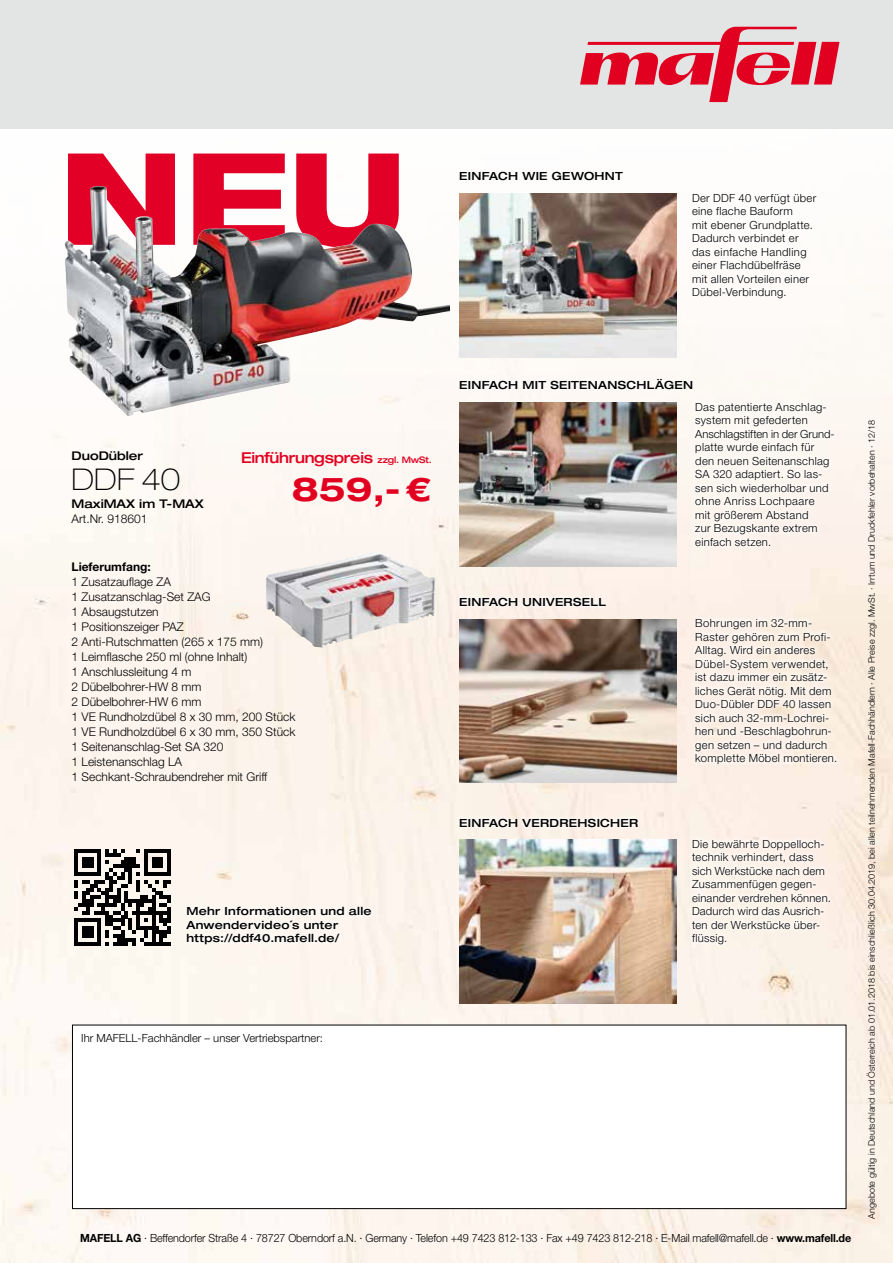
<style>
.page{position:relative;width:893px;height:1263px;background:#fff}
.page>*{position:absolute;margin:0;border:0;box-sizing:border-box;transform-origin:0 0}
.t1{font:800 expanded 127.8px "Helvetica Neue";color:#e20026}
.t2{font:700 expanded 33px "Helvetica Neue LT Pro";color:#e20020}
.t3{font:100 expanded 30px "Helvetica Neue LT Pro";color:#000}
.t4{font:500 expanded 15px "Helvetica Neue LT Pro";letter-spacing:-.02em;color:#e20020;scale:.96 1}
.t5{font:300 12px/15px "Helvetica Neue LT Pro";color:#000}
.t6{font:500 expanded 12px "Helvetica Neue LT Pro";color:#000}
.t7{font:700 12px "Helvetica Neue LT Pro";color:#000}
.t8{font:300 11.25px/13.5px "Helvetica Neue LT Pro";letter-spacing:.025em;color:#000}
.t9{font:500 expanded 11.25px/13.5px "Helvetica Neue LT Pro";letter-spacing:.03em;color:#000}
.t10{font:300 11.25px "Helvetica Neue LT Pro";letter-spacing:-.01em;color:#000;scale:.96 1}
.t11{font:300 11.25px "Helvetica Neue LT Pro";color:#000}
.t12{font:300 9px "Helvetica Neue LT Pro";color:#000}
.s1{font-size:9px}
.s2{font-weight:700}
</style>
<div class="page">
<img style="left:0;top:312px;width:893px;height:951px">
<div style="left:0;top:0;width:893px;height:129px;background:#e3e4e4"></div>
<img style="left:266px;top:552px;width:169px;height:96px">
<svg style="left:580px;top:27px;width:259px;height:75px"></svg>
<img style="left:459px;top:840px;width:217px;height:163px">
<img style="left:459px;top:619px;width:217px;height:164px">
<img style="left:459px;top:403px;width:217px;height:163px">
<img style="left:459px;top:193px;width:218px;height:164px">
<div style="left:72px;top:1025px;width:774px;height:183px;background:#fff"></div>
<div style="left:72px;top:1025px;width:774px;height:184px;border:1px solid #000"></div>
<div style="left:456px;top:814px;width:186px;height:17px;background:#fdf6f0"></div>
<div style="left:456px;top:593px;width:154px;height:17px;background:#fdf5f0"></div>
<div style="left:688px;top:835px;width:146px;height:114px;background:#fcf4ed"></div>
<svg style="left:691px;top:614px;width:149px;height:154px;fill:#fcf2ea"></svg>
<div style="left:691px;top:398px;width:147px;height:152px;background:#fcf8f2"></div>
<div style="left:456px;top:374px;width:240px;height:19px;background:#fdfaf8"></div>
<svg style="left:74px;top:849px;width:97px;height:96px;background:#76736f"></svg>
<img style="left:64px;top:186px;width:386px;height:230px">
<div style="left:182px;top:903px;width:194px;height:46px;background:#fef8f2"></div>
<h1 class="t1" style="left:59px;top:117px;width:349px">NEU</h1>
<p class="t9" style="left:459px;top:169px;width:165px">EINFACH WIE GEWOHNT</p>
<p class="t8" style="left:692px;top:191px;width:126px">Der DDF 40 verfügt über eine flache Bauform<br>mit ebener Grundplatte.<br>Dadurch verbindet er das einfache Handling einer Flachdübelfräse mit allen Vorteilen einer<br>Dübel-Verbindung.</p>
<p class="t6" style="left:72px;top:448px;width:73px">DuoDübler</p>
<h3 class="t3" style="left:72px;top:461px;width:110px">DDF 40</h3>
<p class="t6" style="left:72px;top:496px;width:134px">MaxiMAX im T-MAX</p>
<p class="t5" style="left:72px;top:511px;width:78px">Art.Nr. 918601</p>
<p class="t7" style="left:72px;top:559px;width:81px">Lieferumfang:</p>
<p class="t5" style="left:72px;top:574px;width:225px">1 Zusatzauflage ZA<br>1 Zusatzanschlag-Set ZAG<br>1 Absaugstutzen<br>1 Positionszeiger PAZ<br>2 Anti-Rutschmatten (265 x 175 mm)<br>1 Leimflasche 250 ml (ohne Inhalt)<br>1 Anschlussleitung 4 m<br>2 Dübelbohrer-HW 8 mm<br>2 Dübelbohrer-HW 6 mm<br>1 VE Rundholzdübel 8 x 30 mm, 200 Stück<br>1 VE Rundholzdübel 6 x 30 mm, 350 Stück<br>1 Seitenanschlag-Set SA 320<br>1 Leistenanschlag LA<br>1 Sechkant-Schraubendreher mit Griff</p>
<h3 class="t4" style="left:241px;top:448px;width:200px">Einführungspreis <span class="s1">zzgl. MwSt.</span></h3>
<h2 class="t2" style="left:292px;top:467px;width:141px">859,-€</h2>
<p class="t9" style="left:186px;top:904px;width:187px">Mehr Informationen und alle<br>Anwendervideo´s unter https://ddf40.mafell.de/</p>
<p class="t9" style="left:459px;top:378px;width:235px">EINFACH MIT SEITENANSCHLÄGEN</p>
<p class="t9" style="left:459px;top:595px;width:148px">EINFACH UNIVERSELL</p>
<p class="t9" style="left:459px;top:816px;width:181px">EINFACH VERDREHSICHER</p>
<p class="t8" style="left:695px;top:400px;width:141px">Das patentierte Anschlag&shy;system mit gefederten<br>Anschlagstiften in der Grund&shy;platte wurde einfach für den neuen Seitenanschlag<br>SA 320 adaptiert. So las&shy;sen sich wiederholbar und ohne Anriss Lochpaare<br>mit größerem Abstand<br>zur Bezugskante extrem einfach setzen.</p>
<p class="t8" style="left:695px;top:616px;width:143px">Bohrungen im 32-mm-<br>Raster gehören zum Profi-<br>Alltag. Wird ein anderes<br>Dübel-System verwendet, ist dazu immer ein zusätz&shy;liches Gerät nötig. Mit dem<br>Duo-Dübler DDF 40 lassen sich auch 32-mm-Lochrei&shy;hen und -Beschlagbohrun&shy;gen setzen – und dadurch komplette Möbel montieren.</p>
<p class="t8" style="left:692px;top:837px;width:140px">Die bewährte Doppelloch&shy;technik verhindert, dass sich Werkstücke nach dem<br>Zusammenfügen gegen&shy;einander verdrehen können.<br>Dadurch wird das Ausrich&shy;ten der Werkstücke über&shy;flüssig.</p>
<p class="t11" style="left:81px;top:1031px;width:243px">Ihr MAFELL-Fachhändler – unser Vertriebspartner:</p>
<p class="t10" style="left:80px;top:1231px;width:805px"><span class="s2">MAFELL AG</span> · Beffendorfer Straße 4 · 78727 Oberndorf a.N. · Germany · Telefon +49 7423 812-133 · Fax +49 7423 812-218 · E-Mail mafell@mafell.de · <span class="s2">www.mafell.de</span></p>
<p class="t12" style="left:866px;top:1218px;width:800px;rotate:-90deg">Angebote gültig in Deutschland und Österreich ab 01.01.2018 bis einschließlich 30.04.2019, bei allen teilnehmenden Mafell-Fachhändlern · Alle Preise zzgl. MwSt. · Irrtum und Druckfehler vorbehalten ∙ 12/18</p>
</div>
